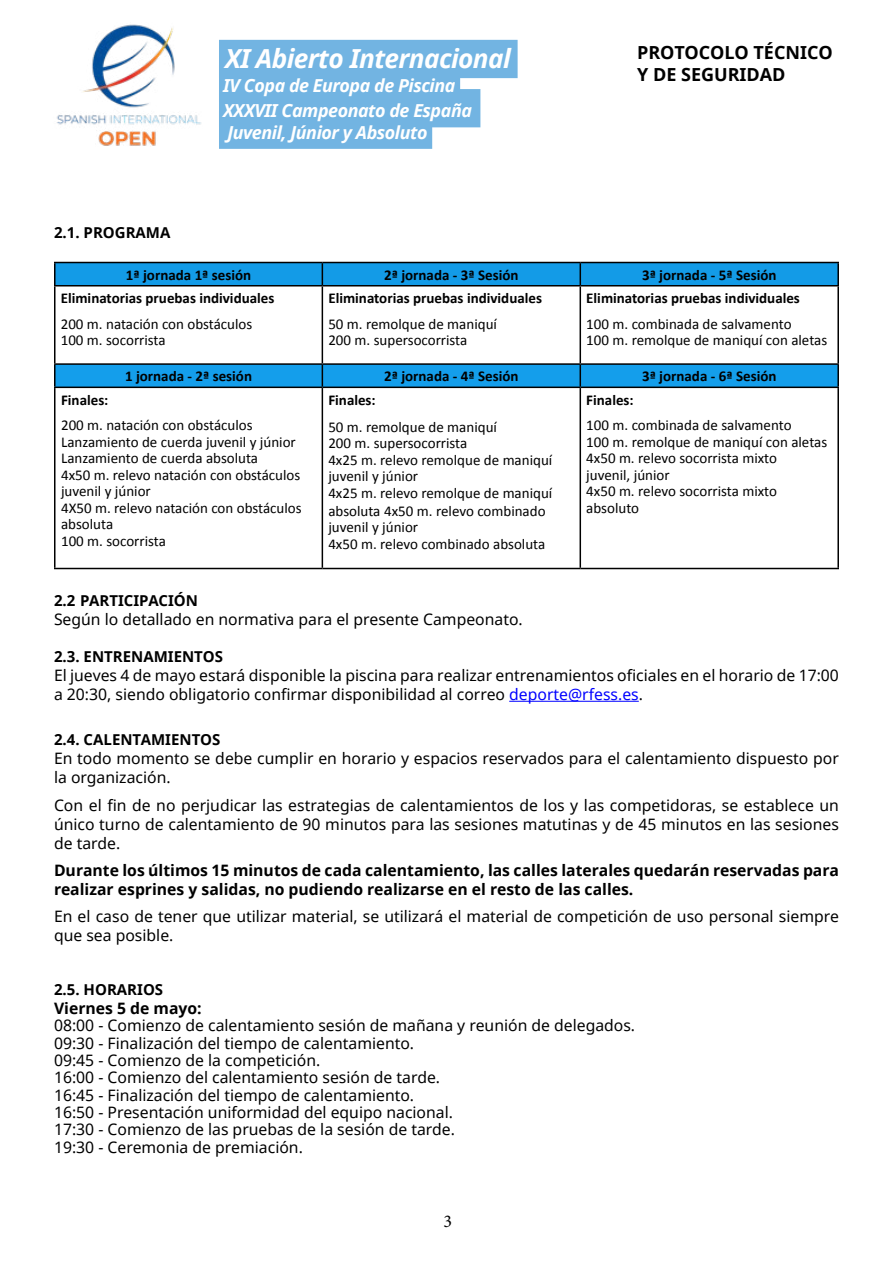
<style>
.page{position:relative;width:893px;height:1263px;background:#fff}
.page>*{position:absolute;margin:0;border:0;box-sizing:border-box;transform-origin:0 0}
.t1{font:italic 700 26.25px "Noto Sans";letter-spacing:-.025em;color:#fff}
.t2{font:700 18px/21.6px "Noto Sans";color:#000}
.t3{font:18px "Minion Pro";color:#000}
.t4{font:italic 700 17.85px/24.6px "Noto Sans";letter-spacing:-.025em;color:#fff}
.t5{font:15.75px/17.2px "Noto Sans";color:#000}
.t6{font:700 15.75px/18.9px "Noto Sans";color:#000}
.t7{font:15px/16.5px "Calibri";color:#000}
.t8{font:700 15px "Calibri";color:#000}
.t9{font:700 15px "Noto Sans";color:#000}
.s1{color:#72b4e2}
.s2{color:#00f}
</style>
<div class="page">
<div style="left:219px;top:40px;width:299px;height:38px;background:#72b4e2"></div>
<div style="left:219px;top:64px;width:241px;height:39px;background:#72b4e2"></div>
<div style="left:219px;top:89px;width:261px;height:38px;background:#72b4e2"></div>
<div style="left:219px;top:111px;width:213px;height:38px;background:#72b4e2"></div>
<img style="left:57px;top:24px;width:144px;height:122px">
<hr style="left:509px;top:701px;width:130px;height:1px;background:#00f">
<hr style="left:54px;top:262px;width:268px;height:1px;background:#000">
<hr style="left:580px;top:262px;width:259px;height:1px;background:#000">
<hr style="left:54px;top:285px;width:268px;height:1px;background:#000">
<hr style="left:580px;top:285px;width:259px;height:1px;background:#000">
<hr style="left:54px;top:363px;width:268px;height:2px;background:#000">
<hr style="left:322px;top:363px;width:258px;height:2px;background:#000">
<hr style="left:580px;top:363px;width:259px;height:2px;background:#000">
<hr style="left:54px;top:387px;width:268px;height:1px;background:#000">
<hr style="left:322px;top:387px;width:258px;height:1px;background:#000">
<hr style="left:580px;top:387px;width:259px;height:1px;background:#000">
<hr style="left:54px;top:568px;width:268px;height:1px;background:#000">
<hr style="left:322px;top:568px;width:258px;height:1px;background:#000">
<hr style="left:580px;top:568px;width:259px;height:1px;background:#000">
<hr style="left:54px;top:263px;width:2px;height:22px;background:#000">
<hr style="left:54px;top:286px;width:2px;height:77px;background:#000">
<hr style="left:54px;top:365px;width:2px;height:22px;background:#000">
<hr style="left:54px;top:388px;width:2px;height:180px;background:#000">
<svg style="left:55px;top:262px;width:782px;height:24px"></svg>
<hr style="left:579px;top:263px;width:2px;height:22px;background:#000">
<hr style="left:837px;top:263px;width:2px;height:22px;background:#000">
<hr style="left:322px;top:286px;width:1px;height:77px;background:#000">
<hr style="left:579px;top:286px;width:2px;height:77px;background:#000">
<hr style="left:837px;top:286px;width:2px;height:77px;background:#000">
<svg style="left:55px;top:364px;width:783px;height:23px"></svg>
<hr style="left:579px;top:365px;width:2px;height:22px;background:#000">
<hr style="left:837px;top:365px;width:2px;height:22px;background:#000">
<hr style="left:322px;top:388px;width:1px;height:180px;background:#000">
<hr style="left:579px;top:388px;width:2px;height:180px;background:#000">
<hr style="left:837px;top:388px;width:2px;height:180px;background:#000">
<h1 class="t1" style="left:225px;top:40px;width:294px">XI Abierto<span class="s1">.</span>Internacional<span class="s1">.</span></h1>
<p class="t4" style="left:223px;top:73px;width:255px">IV Copa de Europa de Piscina<span class="s1">.<br></span>XXXVII Campeonato de España<span class="s1">.</span></p>
<p class="t4" style="left:227px;top:119px;width:206px">Juvenil, Júnior y Absoluto<span class="s1">.</span></p>
<p class="t2" style="left:637px;top:41px;width:197px">PROTOCOLO TÉCNICO<br>Y DE SEGURIDAD</p>
<p class="t9" style="left:54px;top:222px;width:118px">2.1. PROGRAMA</p>
<p class="t8" style="left:126px;top:265px;width:127px">1ª jornada 1ª sesión</p>
<p class="t8" style="left:384px;top:265px;width:136px">2ª jornada - 3ª Sesión</p>
<p class="t8" style="left:642px;top:265px;width:136px">3ª jornada - 5ª Sesión</p>
<p class="t8" style="left:61px;top:288px;width:215px">Eliminatorias pruebas individuales</p>
<p class="t7" style="left:61px;top:315px;width:193px">200 m. natación con obstáculos<br>100 m. socorrista</p>
<p class="t8" style="left:328px;top:288px;width:215px">Eliminatorias pruebas individuales</p>
<p class="t7" style="left:328px;top:315px;width:170px">50 m. remolque de maniquí<br>200 m. supersocorrista</p>
<p class="t8" style="left:586px;top:288px;width:215px">Eliminatorias pruebas individuales</p>
<p class="t7" style="left:586px;top:315px;width:242px">100 m. combinada de salvamento<br>100 m. remolque de maniquí con aletas</p>
<p class="t8" style="left:125px;top:367px;width:129px">1 jornada - 2ª sesión</p>
<p class="t8" style="left:384px;top:367px;width:136px">2ª jornada - 4ª Sesión</p>
<p class="t8" style="left:642px;top:367px;width:136px">3ª jornada - 6ª Sesión</p>
<p class="t8" style="left:61px;top:390px;width:49px">Finales:</p>
<p class="t7" style="left:61px;top:417px;width:242px">200 m. natación con obstáculos<br>Lanzamiento de cuerda juvenil y júnior<br>Lanzamiento de cuerda absoluta<br>4x50 m. relevo natación con obstáculos juvenil y júnior<br>4X50 m. relevo natación con obstáculos absoluta<br>100 m. socorrista</p>
<p class="t8" style="left:328px;top:390px;width:49px">Finales:</p>
<p class="t7" style="left:328px;top:419px;width:225px">50 m. remolque de maniquí<br>200 m. supersocorrista<br>4x25 m. relevo remolque de maniquí juvenil y júnior<br>4x25 m. relevo remolque de maniquí</p>
<p class="t7" style="left:328px;top:503px;width:219px">absoluta 4x50 m. relevo combinado juvenil y júnior<br>4x50 m. relevo combinado absoluta</p>
<p class="t8" style="left:586px;top:390px;width:49px">Finales:</p>
<p class="t7" style="left:586px;top:417px;width:242px">100 m. combinada de salvamento<br>100 m. remolque de maniquí con aletas<br>4x50 m. relevo socorrista mixto<br>juvenil, júnior<br>4x50 m. relevo socorrista mixto absoluto</p>
<p class="t9" style="left:54px;top:590px;width:146px">2.2 PARTICIPACIÓN</p>
<p class="t5" style="left:54px;top:611px;width:470px">Según lo detallado en normativa para el presente Campeonato.</p>
<p class="t9" style="left:54px;top:646px;width:171px">2.3. ENTRENAMIENTOS</p>
<p class="t5" style="left:54px;top:666px;width:786px;line-height:18.9px">El jueves 4 de mayo estará disponible la piscina para realizar entrenamientos oficiales en el horario de 17:00 a 20:30, siendo obligatorio confirmar disponibilidad al correo <span class="s2">deporte@rfess.es</span>.</p>
<p class="t9" style="left:54px;top:729px;width:168px">2.4. CALENTAMIENTOS</p>
<p class="t5" style="left:54px;top:749px;width:786px;line-height:18.9px">En todo momento se debe cumplir en horario y espacios reservados para el calentamiento dispuesto por la organización.</p>
<p class="t5" style="left:54px;top:795px;width:786px;line-height:18.9px;text-align:justify">Con el fin de no perjudicar las estrategias de calentamientos de los y las competidoras, se establece un único turno de calentamiento de 90 minutos para las sesiones matutinas y de 45 minutos en las sesiones de tarde.</p>
<p class="t6" style="left:54px;top:860px;width:786px">Durante los últimos 15 minutos de cada calentamiento, las calles laterales quedarán reservadas para realizar esprines y salidas, no pudiendo realizarse en el resto de las calles.</p>
<p class="t5" style="left:54px;top:907px;width:786px;line-height:18.9px">En el caso de tener que utilizar material, se utilizará el material de competición de uso personal siempre que sea posible.</p>
<p class="t9" style="left:54px;top:979px;width:111px">2.5. HORARIOS</p>
<p class="t6" style="left:54px;top:998px;width:149px">Viernes 5 de mayo:</p>
<p class="t5" style="left:54px;top:1016px;width:583px">08:00 - Comienzo de calentamiento sesión de mañana y reunión de delegados.<br>09:30 - Finalización del tiempo de calentamiento.<br>09:45 - Comienzo de la competición.<br>16:00 - Comienzo del calentamiento sesión de tarde.<br>16:45 - Finalización del tiempo de calentamiento.<br>16:50 - Presentación uniformidad del equipo nacional.<br>17:30 - Comienzo de las pruebas de la sesión de tarde.<br>19:30 - Ceremonia de premiación.</p>
<p class="t3" style="left:444px;top:1209px;width:10px">3</p>
</div>
